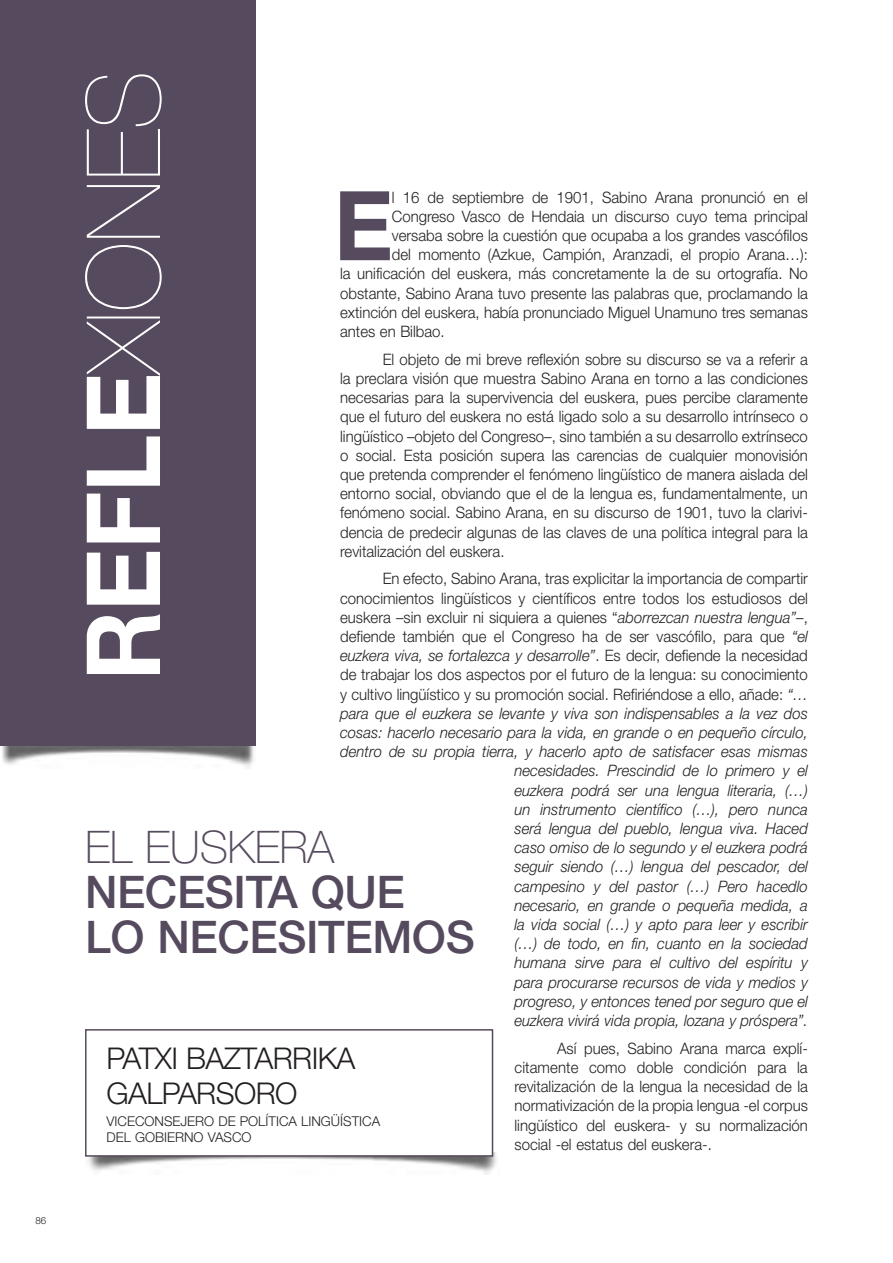
<style>
.page{position:relative;width:893px;height:1263px;background:#fff}
.page>*{position:absolute;margin:0;border:0;box-sizing:border-box;transform-origin:0 0}
.t1{font:700 96.45px "Helvetica Neue LT Std";color:#564b5e;scale:.95 1}
.t2{font:500 45px "Helvetica Neue LT Std";color:#564b5e}
.t3{font:100 45px "Helvetica Neue LT Std";color:#564b5e}
.t4{font:300 30px/34.5px "Helvetica Neue LT Std";letter-spacing:-.02em;color:#231f20}
.t5{font:300 15.75px/19.2px "Helvetica Neue LT Std";color:#231f20;text-align:justify;scale:.95 1}
.t6{font:italic 300 15.75px/19.2px "Helvetica Neue LT Std";color:#231f20;text-align:right;scale:.95 1}
.t7{font:300 13.5px/16.2px "Helvetica Neue LT Std";color:#231f20}
.t8{font:300 9.75px "Helvetica Neue LT Std";color:#231f20}
.s1{font-style:normal}
</style>
<div class="page">
<div style="left:0;top:0;width:255px;height:749px;background:#564b5e"></div>
<img style="left:0;top:746px;width:255px;height:23px">
<svg style="left:85px;top:74px;width:77px;height:600px"></svg>
<img style="left:88px;top:1152px;width:409px;height:23px">
<div style="left:85px;top:1029px;width:408px;height:128px;background:#fff;border:2px solid #564b5e"></div>
<p class="t8" style="left:36px;top:1215px;width:12px">86</p>
<h1 class="t1" style="left:334px;top:166px;width:64px">E</h1>
<p class="t5" style="left:392px;top:187px;width:440px">l 16 de septiembre de 1901, Sabino Arana pronunció en el</p>
<p class="t5" style="left:392px;top:206px;width:440px">Congreso Vasco de Hendaia un discurso cuyo tema principal</p>
<p class="t5" style="left:392px;top:225px;width:439px">versaba sobre la cuestión que ocupaba a los grandes vascófilos</p>
<p class="t5" style="left:392px;top:245px;width:439px">del momento (Azkue, Campión, Aranzadi, el propio Arana…):</p>
<p class="t5" style="left:340px;top:264px;width:494px">la unificación del euskera, más concretamente la de su ortografía. No</p>
<p class="t5" style="left:340px;top:283px;width:494px">obstante, Sabino Arana tuvo presente las palabras que, proclamando la</p>
<p class="t5" style="left:340px;top:302px;width:494px">extinción del euskera, había pronunciado Miguel Unamuno tres semanas</p>
<p class="t5" style="left:340px;top:321px;width:111px">antes en Bilbao.</p>
<p class="t5" style="left:340px;top:349px;width:494px;text-indent:43px">El objeto de mi breve reflexión sobre su discurso se va a referir a la preclara visión que muestra Sabino Arana en torno a las condiciones necesarias para la supervivencia del euskera, pues percibe claramente que el futuro del euskera no está ligado solo a su desarrollo intrínseco o lingüístico –objeto del Congreso–, sino también a su desarrollo extrínseco o social. Esta posición supera las carencias de cualquier monovisión que pretenda comprender el fenómeno lingüístico de manera aislada del entorno social, obviando que el de la lengua es, fundamentalmente, un fenómeno social. Sabino Arana, en su discurso de 1901, tuvo la clarivi&shy;dencia de predecir algunas de las claves de una política integral para la revitalización del euskera.</p>
<p class="t6" style="left:340px;top:569px;width:494px"><span class="s1">En efecto, Sabino Arana, tras explicitar la importancia de compartir conocimientos lingüísticos y científicos entre todos los estudiosos del euskera –sin excluir ni siquiera a quienes “</span>aborrezcan nuestra lengua”<span class="s1">–, defiende también que el Congreso ha de ser vascófilo, para que</span> “el euzkera viva, se fortalezca y desarrolle”<span class="s1">. Es decir, defiende la necesidad de trabajar los dos aspectos por el futuro de la lengua: su conocimiento y cultivo lingüístico y su promoción social. Refiriéndose a ello, añade:</span> “… para que el euzkera se levante y viva son indispensables a la vez dos cosas: hacerlo necesario para la vida, en grande o en pequeño círculo, dentro de su propia tierra, y hacerlo apto de satisfacer esas mismas necesidades. Prescindid de lo primero y el<br>euzkera podrá ser una lengua literaria, (…)<br>un instrumento científico (…), pero nunca<br>será lengua del pueblo, lengua viva. Haced<br>caso omiso de lo segundo y el euzkera podrá<br>seguir siendo (…) lengua del pescador, del<br>campesino y del pastor (…) Pero hacedlo<br>necesario, en grande o pequeña medida, a<br>la vida social (…) y apto para leer y escribir<br>(…) de todo, en fin, cuanto en la sociedad<br>humana sirve para el cultivo del espíritu y<br>para procurarse recursos de vida y medios y<br>progreso, y entonces tened por seguro que el<br>euzkera vivirá vida propia, lozana y próspera”.</p>
<p class="t5" style="left:514px;top:1038px;width:310px;text-indent:43px">Así pues, Sabino Arana marca explí&shy;citamente como doble condición para la revitalización de la lengua la necesidad de la normativización de la propia lengua -el corpus lingüístico del euskera- y su normalización social -el estatus del euskera-.</p>
<h2 class="t3" style="left:85px;top:821px;width:170px">EL EUSKERA</h2>
<h2 class="t2" style="left:85px;top:865px;width:27px">NECESI</h2>
<h2 class="t2" style="left:246px;top:865px;width:128px">TA QUE</h2>
<h2 class="t2" style="left:85px;top:910px;width:100px">LO NECESI</h2>
<h2 class="t2" style="left:318px;top:910px;width:59px">TEMOS</h2>
<h3 class="t4" style="left:106px;top:1040px;width:250px">Patxi Baztarrika<br>Galparsoro</h3>
<p class="t7" style="left:106px;top:1113px;width:275px">Viceconsejero de Política Lingüística del Gobierno Vasco</p>
</div>
